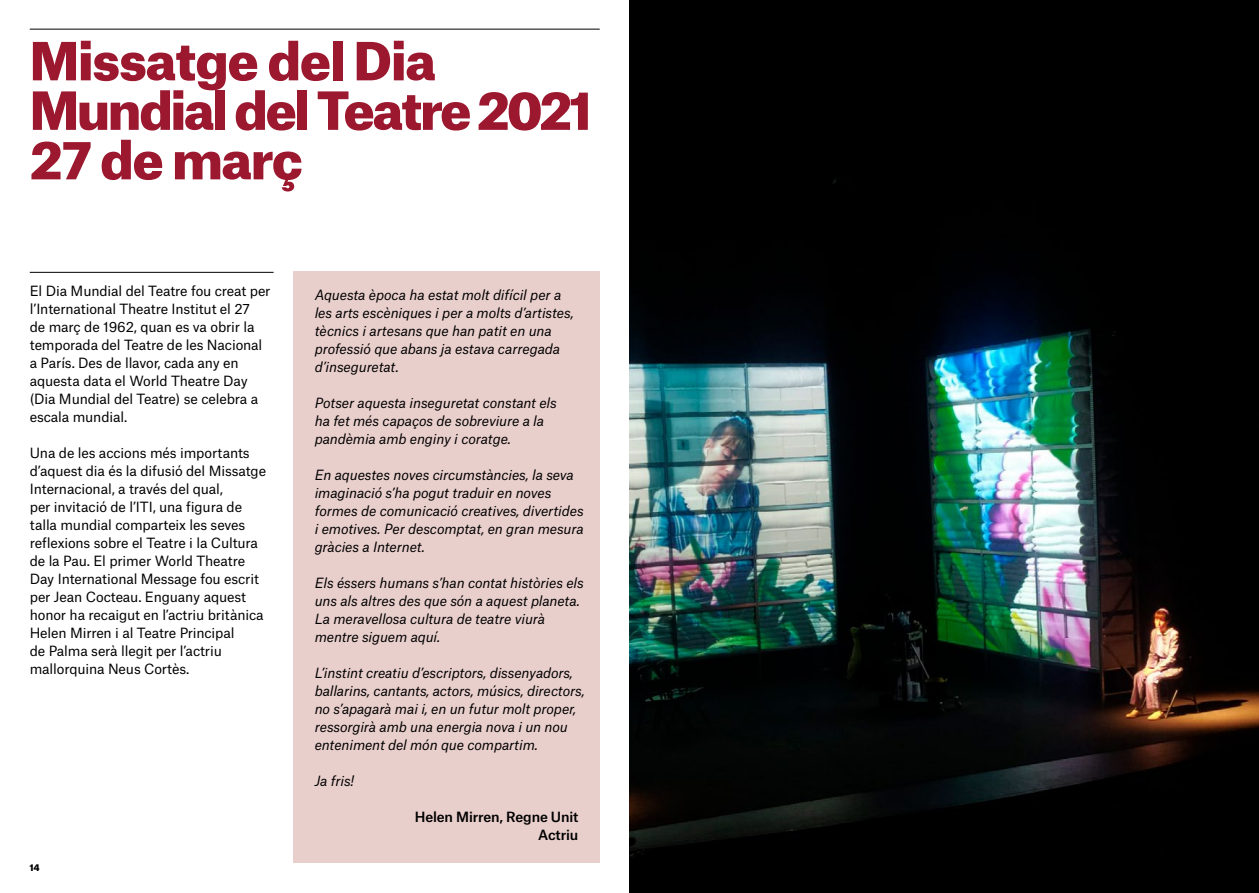
<style>
.page{position:relative;width:1259px;height:893px;background:#fff}
.page>*{position:absolute;margin:0;border:0;box-sizing:border-box;transform-origin:0 0}
.t1{font:900 50.25px/49.5px "Atlas Grotesk";letter-spacing:-.035em;color:#9c182f}
.t2{font:italic 13.5px/18px "Atlas Grotesk";letter-spacing:-.01em;color:#000}
.t3{font:13.5px/18px "Atlas Grotesk";letter-spacing:-.01em;color:#000}
.t4{font:500 13.5px/18px "Atlas Grotesk";letter-spacing:-.01em;color:#000;text-align:right}
.t5{font:900 9px "Atlas Grotesk";color:#000}
</style>
<div class="page">
<hr style="left:30px;top:29px;width:570px;height:1px;background:#000">
<hr style="left:30px;top:272px;width:244px;height:1px;background:#000">
<img style="left:629px;top:0;width:630px;height:893px">
<div style="left:293px;top:271px;width:307px;height:591px;background:#e9cfcc"></div>
<h1 class="t1" style="left:30px;top:31px;width:564px">Missatge del Dia<br>Mundial del Teatre 2021<br>27 de març</h1>
<p class="t3" style="left:30px;top:280px;width:242px">El Dia Mundial del Teatre fou creat per l’International Theatre Institut el 27<br>de març de 1962, quan es va obrir la temporada del Teatre de les Nacional a París. Des de llavor, cada any en aquesta data el World Theatre Day (Dia Mundial del Teatre) se celebra a escala mundial.</p>
<p class="t3" style="left:30px;top:442px;width:238px">Una de les accions més importants d’aquest dia és la difusió del Missatge Internacional, a través del qual,<br>per invitació de l’ITI, una figura de talla mundial comparteix les seves reflexions sobre el Teatre i la Cultura de la Pau. El primer World Theatre Day International Message fou escrit per Jean Cocteau. Enguany aquest honor ha recaigut en l’actriu britànica Helen Mirren i al Teatre Principal<br>de Palma serà llegit per l’actriu mallorquina Neus Cortès.</p>
<p class="t5" style="left:30px;top:860px;width:11px">14</p>
<p class="t2" style="left:315px;top:285px;width:260px">Aquesta època ha estat molt difícil per a les arts escèniques i per a molts d’artistes, tècnics i artesans que han patit en una professió que abans ja estava carregada d’inseguretat.</p>
<p class="t2" style="left:315px;top:393px;width:243px">Potser aquesta inseguretat constant els ha fet més capaços de sobreviure a la pandèmia amb enginy i coratge.</p>
<p class="t2" style="left:315px;top:465px;width:270px">En aquestes noves circumstàncies, la seva imaginació s’ha pogut traduir en noves formes de comunicació creatives, divertides i emotives. Per descomptat, en gran mesura gràcies a Internet.</p>
<p class="t2" style="left:315px;top:573px;width:270px">Els éssers humans s’han contat històries els uns als altres des que són a aquest planeta.<br>La meravellosa cultura de teatre viurà mentre siguem aquí.</p>
<p class="t2" style="left:315px;top:662px;width:271px">L’instint creatiu d’escriptors, dissenyadors, ballarins, cantants, actors, músics, directors, no s’apagarà mai i, en un futur molt proper, ressorgirà amb una energia nova i un nou enteniment del món que compartim.</p>
<p class="t2" style="left:315px;top:770px;width:41px">Ja fris!</p>
<p class="t4" style="left:415px;top:806px;width:165px">Helen Mirren, Regne Unit<br>Actriu</p>
</div>
